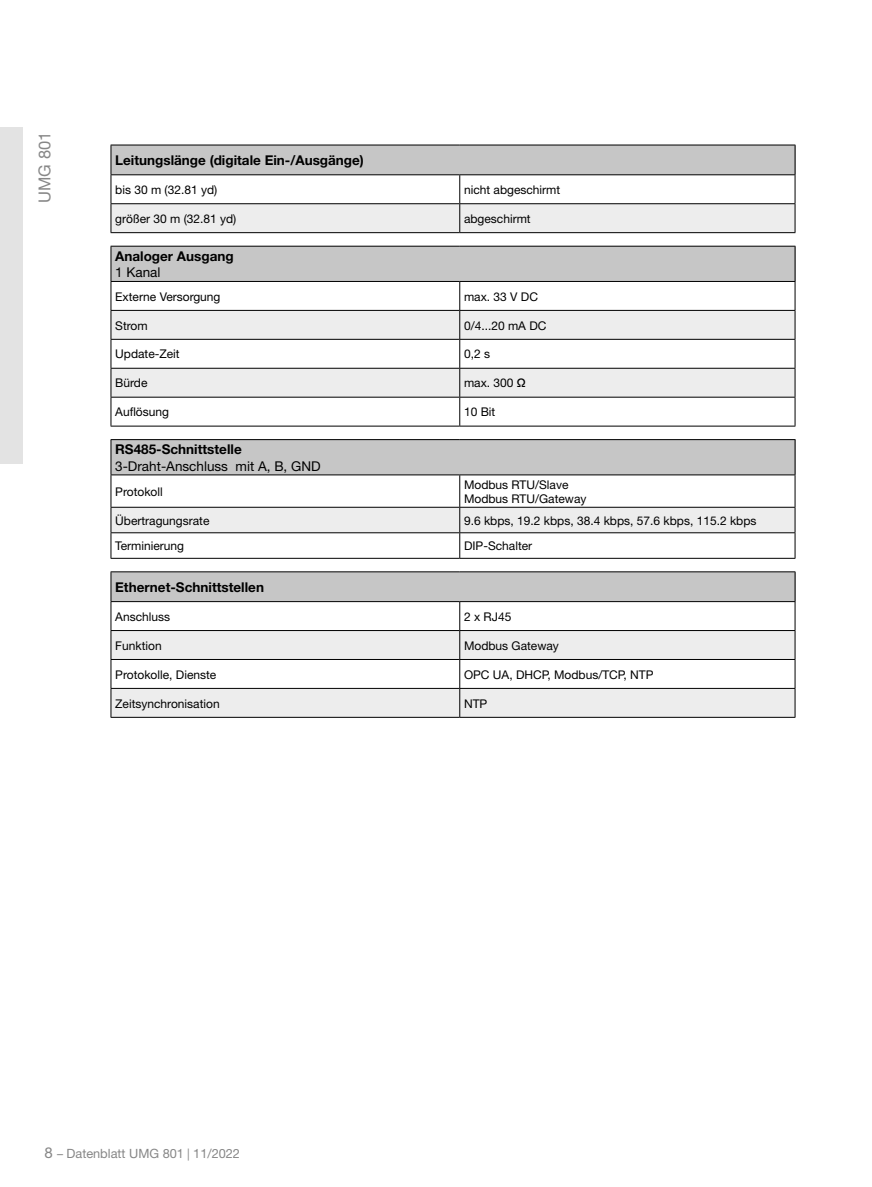
<style>
.page{position:relative;width:872px;height:1187px;background:#fff}
.page>*{position:absolute;margin:0;border:0;box-sizing:border-box;transform-origin:0 0}
.t1{font:16.5px "Helvetica Neue LT";color:#878787}
.t2{font:700 13.5px "Helvetica Neue LT";color:#000}
.t3{font:13.5px "Helvetica Neue LT";color:#000}
.t4{font:12.75px "Helvetica Neue LT";color:#878787}
.t5{font:12px/14.4px "Helvetica Neue LT";color:#000}
.s1{font-weight:700}
.s2{font-size:15px}
.s3{font-size:12px}
</style>
<div class="page">
<div style="left:0;top:128px;width:23px;height:335px;background:#e3e3e3"></div>
<svg style="left:111px;top:145px;width:684px;height:87px"></svg>
<hr style="left:111px;top:232px;width:349px;height:1px;background:#000">
<hr style="left:460px;top:232px;width:335px;height:1px;background:#000">
<div style="left:111px;top:246px;width:684px;height:35px;background:#c6c6c6"></div>
<svg style="left:112px;top:282px;width:682px;height:143px"></svg>
<svg style="left:112px;top:311px;width:682px;height:86px;fill:#ededed"></svg>
<hr style="left:111px;top:246px;width:349px;height:1px;background:#000">
<hr style="left:111px;top:246px;width:1px;height:35px;background:#000">
<hr style="left:460px;top:246px;width:335px;height:1px;background:#000">
<hr style="left:794px;top:246px;width:1px;height:35px;background:#000">
<hr style="left:111px;top:281px;width:349px;height:1px;background:#000">
<hr style="left:460px;top:281px;width:335px;height:1px;background:#000">
<hr style="left:111px;top:310px;width:349px;height:1px;background:#000">
<hr style="left:460px;top:310px;width:335px;height:1px;background:#000">
<hr style="left:111px;top:339px;width:349px;height:1px;background:#000">
<hr style="left:460px;top:339px;width:335px;height:1px;background:#000">
<hr style="left:111px;top:368px;width:349px;height:1px;background:#000">
<hr style="left:460px;top:368px;width:335px;height:1px;background:#000">
<hr style="left:111px;top:397px;width:349px;height:1px;background:#000">
<svg style="left:111px;top:282px;width:1px;height:143px"></svg>
<hr style="left:460px;top:397px;width:335px;height:1px;background:#000">
<svg style="left:459px;top:282px;width:1px;height:143px"></svg>
<svg style="left:794px;top:282px;width:1px;height:143px"></svg>
<hr style="left:111px;top:425px;width:349px;height:1px;background:#000">
<hr style="left:460px;top:425px;width:335px;height:1px;background:#000">
<div style="left:111px;top:439px;width:684px;height:36px;background:#c6c6c6"></div>
<svg style="left:112px;top:475px;width:682px;height:32px"></svg>
<hr style="left:111px;top:439px;width:349px;height:1px;background:#000">
<hr style="left:111px;top:440px;width:1px;height:34px;background:#000">
<hr style="left:460px;top:439px;width:335px;height:1px;background:#000">
<hr style="left:794px;top:440px;width:1px;height:34px;background:#000">
<hr style="left:111px;top:474px;width:349px;height:1px;background:#000">
<hr style="left:111px;top:475px;width:1px;height:32px;background:#000">
<hr style="left:460px;top:474px;width:335px;height:1px;background:#000">
<hr style="left:459px;top:475px;width:1px;height:32px;background:#000">
<hr style="left:794px;top:475px;width:1px;height:32px;background:#000">
<svg style="left:111px;top:507px;width:684px;height:51px"></svg>
<hr style="left:111px;top:558px;width:349px;height:1px;background:#000">
<hr style="left:460px;top:558px;width:335px;height:1px;background:#000">
<hr style="left:111px;top:571px;width:349px;height:1px;background:#000">
<hr style="left:460px;top:571px;width:335px;height:1px;background:#000">
<svg style="left:111px;top:572px;width:684px;height:145px"></svg>
<hr style="left:111px;top:717px;width:349px;height:1px;background:#000">
<hr style="left:460px;top:717px;width:335px;height:1px;background:#000">
<h1 class="t1" style="left:35px;top:203px;width:72px;rotate:-90deg">UMG 801</h1>
<p class="t2" style="left:115px;top:152px;width:250px">Leitungslänge (digitale Ein-/Ausgänge)</p>
<p class="t5" style="left:115px;top:182px;width:104px">bis 30 m (32.81 yd)</p>
<p class="t5" style="left:464px;top:182px;width:98px">nicht abgeschirmt</p>
<p class="t5" style="left:115px;top:211px;width:123px">größer 30 m (32.81 yd)</p>
<p class="t5" style="left:464px;top:211px;width:68px">abgeschirmt</p>
<p class="t2" style="left:115px;top:248px;width:120px">Analoger Ausgang</p>
<p class="t3" style="left:115px;top:264px;width:47px">1 Kanal</p>
<p class="t5" style="left:115px;top:289px;width:107px">Externe Versorgung</p>
<p class="t5" style="left:464px;top:289px;width:76px">max. 33 V DC</p>
<p class="t5" style="left:115px;top:318px;width:34px">Strom</p>
<p class="t5" style="left:464px;top:318px;width:84px">0/4...20 mA DC</p>
<p class="t5" style="left:115px;top:347px;width:66px">Update-Zeit</p>
<p class="t5" style="left:464px;top:347px;width:28px">0,2 s</p>
<p class="t5" style="left:115px;top:376px;width:34px">Bürde</p>
<p class="t5" style="left:464px;top:376px;width:64px">max. 300 <span class="s1">Ω</span></p>
<p class="t5" style="left:115px;top:404px;width:55px">Auflösung</p>
<p class="t5" style="left:464px;top:404px;width:33px">10 Bit</p>
<p class="t2" style="left:115px;top:441px;width:128px">RS485-Schnittstelle</p>
<p class="t3" style="left:115px;top:458px;width:207px">3-Draht-Anschluss mit A, B, GND</p>
<p class="t5" style="left:115px;top:484px;width:49px">Protokoll</p>
<p class="t5" style="left:464px;top:477px;width:124px">Modbus RTU/Slave<br>Modbus RTU/Gateway</p>
<p class="t5" style="left:115px;top:513px;width:96px">Übertragungsrate</p>
<p class="t5" style="left:464px;top:513px;width:294px">9.6 kbps, 19.2 kbps, 38.4 kbps, 57.6 kbps, 115.2 kbps</p>
<p class="t5" style="left:115px;top:538px;width:70px">Terminierung</p>
<p class="t5" style="left:464px;top:538px;width:70px">DIP-Schalter</p>
<p class="t2" style="left:115px;top:578px;width:150px">Ethernet-Schnittstellen</p>
<p class="t5" style="left:115px;top:609px;width:56px">Anschluss</p>
<p class="t5" style="left:464px;top:609px;width:49px">2 x RJ45</p>
<p class="t5" style="left:115px;top:638px;width:48px">Funktion</p>
<p class="t5" style="left:464px;top:638px;width:96px">Modbus Gateway</p>
<p class="t5" style="left:115px;top:667px;width:103px">Protokolle, Dienste</p>
<p class="t5" style="left:464px;top:667px;width:191px">OPC UA, DHCP, Modbus/TCP, NTP</p>
<p class="t5" style="left:115px;top:696px;width:106px">Zeitsynchronisation</p>
<p class="t5" style="left:464px;top:696px;width:25px">NTP</p>
<p class="t4" style="left:45px;top:1146px;width:197px"><span class="s2">8</span> <span class="s3">–</span> Datenblatt UMG 801 <span class="s3">|</span> 11/2022</p>
</div>
